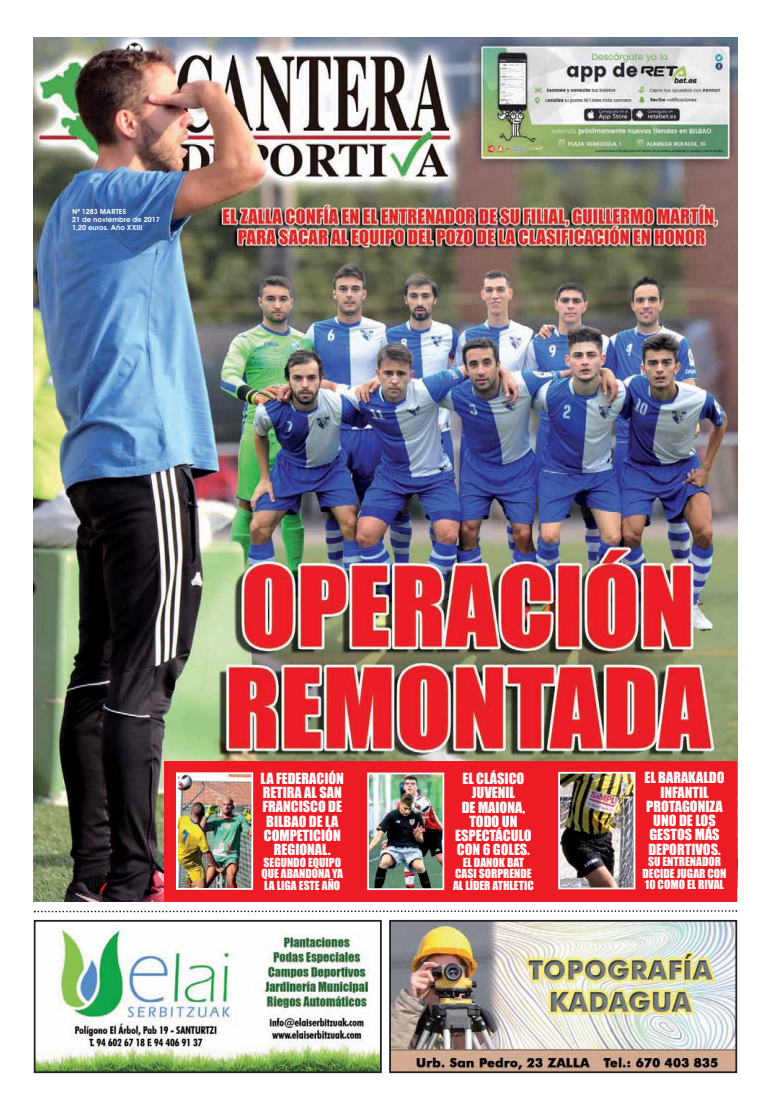
<style>
.page{position:relative;width:770px;height:1111px;background:#fff}
.page>*{position:absolute;margin:0;border:0;box-sizing:border-box;transform-origin:0 0}
.t1{font:14.2px/14.2px "Impact";color:#fff;text-align:center}
.t2{font:11.6px/11.6px "Impact";color:#fff;text-align:center}
.t3{font:600 7.1px/8px "Avant Garde";color:#fff}
</style>
<div class="page">
<img style="left:33px;top:38px;width:704px;height:863px">
<svg style="left:33px;top:910px;width:704px;height:3px"></svg>
<img style="left:37px;top:922px;width:341px;height:147px">
<div style="left:34px;top:919px;width:347px;height:153px;border:2px solid #231f20"></div>
<img style="left:392px;top:922px;width:342px;height:147px">
<div style="left:389px;top:919px;width:348px;height:153px;border:2px solid #231f20"></div>
<div style="left:164px;top:760px;width:573px;height:141px;background:#ed1c24"></div>
<img style="left:179px;top:775px;width:71px;height:111px">
<div style="left:176px;top:772px;width:77px;height:117px;border:2px solid #fff"></div>
<img style="left:370px;top:775px;width:71px;height:111px">
<div style="left:367px;top:772px;width:77px;height:117px;border:2px solid #fff"></div>
<img style="left:561px;top:774px;width:71px;height:112px">
<div style="left:558px;top:771px;width:77px;height:118px;border:2px solid #fff"></div>
<p class="t3" style="left:72px;top:208px;width:89px">Nº 1283 MARTES<br>21 de noviembre de 2017<br>1,20 euros. Año XXIII</p>
<p class="t1" style="left:260px;top:772px;width:85px">LA FEDERACIÓN<br>RETIRA AL SAN<br>FRANCISCO DE<br>BILBAO DE LA<br>COMPETICIÓN<br>REGIONAL.</p>
<p class="t2" style="left:261px;top:857px;width:83px;text-align:left">SEGUNDO EQUIPO<br>QUE ABANDONA YA<br>LA LIGA ESTE AÑO</p>
<p class="t1" style="left:455px;top:772px;width:78px">EL CLÁSICO<br>JUVENIL<br>DE MAIONA,<br>TODO UN<br>ESPECTÁCULO<br>CON 6 GOLES.</p>
<p class="t2" style="left:453px;top:857px;width:82px">EL DANOK BAT<br>CASI SORPRENDE<br>AL LÍDER ATHLETIC</p>
<p class="t1" style="left:644px;top:771px;width:82px">EL BARAKALDO<br>INFANTIL<br>PROTAGONIZA<br>UNO DE LOS<br>GESTOS MÁS<br>DEPORTIVOS.</p>
<p class="t2" style="left:642px;top:856px;width:85px">SU ENTRENADOR<br>DECIDE JUGAR CON<br>10 COMO EL RIVAL</p>
</div>
